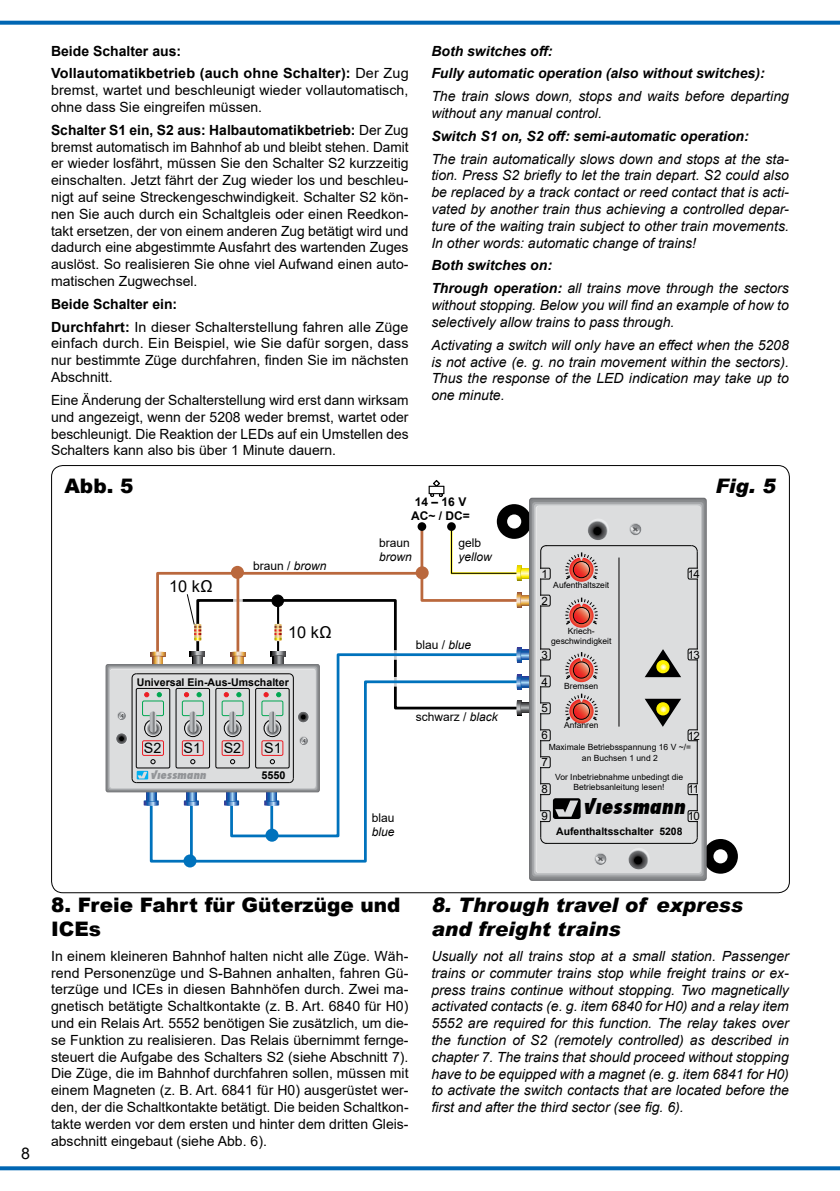
<style>
.page{position:relative;width:840px;height:1191px;background:#fff}
.page>*{position:absolute;margin:0;border:0;box-sizing:border-box;transform-origin:0 0}
.t1{font:20.8px "Viessmann Normal";color:#000}
.t2{font:italic 900 20px/24px "Arial";color:#000}
.t3{font:900 20px/24px "Arial";color:#000}
.t4{font:16.4px "Arial";color:#000}
.t5{font:16px "Arial";color:#000}
.t6{font:14.2px "Arial";color:#000}
.t7{font:14px/16.8px "Arial";color:#000;text-align:justify}
.t8{font:italic 14px/16.8px "Arial";color:#000;text-align:justify}
.t9{font:italic 700 14px/22.8px "Arial";color:#000}
.t10{font:700 14px/22.8px "Arial";letter-spacing:.01em;color:#000}
.t11{font:12px "Arial";color:#000}
.t12{font:italic 12px "Arial";color:#000}
.t13{font:700 12px/14.4px "Arial";color:#000;text-align:center}
.t14{font:11.4px "Arial";letter-spacing:-.05em;color:#000}
.t15{font:11.4px "Viessmann Normal";color:#939598}
.t16{font:700 10.8px "Arial";color:#000}
.t17{font:700 10.6px "Arial";color:#000}
.t18{font:700 10.4px "Arial";color:#000}
.t19{font:8.6px/10.2px "Arial";color:#000;text-align:center}
.s1{font-weight:400}
.s2{font-weight:700}
.s3{font-style:italic}
</style>
<div class="page">
<hr style="left:0;top:21px;width:839px;height:3px;background:#0066b3">
<svg style="left:0;top:1166px;width:839px;height:4px;fill:#0066b3"></svg>
<svg style="left:149px;top:844px;width:218px;height:20px"></svg>
<hr style="left:190px;top:801px;width:3px;height:60px;background:#0072bc">
<svg style="left:432px;top:480px;width:8px;height:6px"></svg>
<svg style="left:430px;top:494px;width:12px;height:3px"></svg>
<div style="left:428px;top:486px;width:16px;height:8px;border:1px solid #000"></div>
<div style="left:183px;top:854px;width:13px;height:13px;background:#0072bc;border-radius:50%"></div>
<div style="left:110px;top:669px;width:205px;height:119px;border:3px solid #dcddde"></div>
<div style="left:532px;top:502px;width:171px;height:374px;border:3px solid #a5a7aa;border-radius:2px"></div>
<div style="left:537px;top:507px;width:162px;height:364px;background:#dcddde;border-radius:2px"></div>
<div style="left:536px;top:505px;width:164px;height:368px;border:3px solid #dcddde;border-radius:2px"></div>
<svg style="left:628px;top:848px;width:21px;height:21px"></svg>
<svg style="left:587px;top:518px;width:21px;height:22px"></svg>
<svg style="left:629px;top:523px;width:12px;height:12px"></svg>
<svg style="left:594px;top:853px;width:12px;height:12px"></svg>
<hr style="left:545px;top:545px;width:146px;height:1px;background:#000">
<svg style="left:690px;top:545px;width:7px;height:6px"></svg>
<hr style="left:696px;top:551px;width:1px;height:286px;background:#000">
<hr style="left:545px;top:843px;width:146px;height:1px;background:#000">
<svg style="left:674px;top:837px;width:63px;height:36px"></svg>
<div style="left:687px;top:568px;width:11px;height:11px;background:#dcddde;border-radius:2px"></div>
<div style="left:687px;top:568px;width:12px;height:11px;border:1px solid #000;border-radius:2px"></div>
<div style="left:687px;top:649px;width:11px;height:11px;background:#dcddde;border-radius:2px"></div>
<div style="left:687px;top:648px;width:12px;height:12px;border:1px solid #000;border-radius:2px"></div>
<div style="left:687px;top:730px;width:11px;height:10px;background:#dcddde;border-radius:2px"></div>
<div style="left:687px;top:729px;width:12px;height:12px;border:1px solid #000;border-radius:2px"></div>
<div style="left:687px;top:783px;width:11px;height:11px;background:#dcddde;border-radius:2px"></div>
<div style="left:687px;top:783px;width:12px;height:12px;border:1px solid #000;border-radius:2px"></div>
<div style="left:687px;top:810px;width:11px;height:11px;background:#dcddde;border-radius:2px"></div>
<div style="left:687px;top:810px;width:12px;height:12px;border:1px solid #000;border-radius:2px"></div>
<hr style="left:697px;top:563px;width:3px;height:259px;background:#dcddde">
<hr style="left:618px;top:557px;width:1px;height:169px;background:#000">
<svg style="left:645px;top:649px;width:35px;height:28px"></svg>
<div style="left:656px;top:660px;width:13px;height:13px;border:1px solid #fff200;border-radius:50%"></div>
<svg style="left:645px;top:699px;width:35px;height:28px"></svg>
<div style="left:656px;top:702px;width:13px;height:13px;border:1px solid #fff200;border-radius:50%"></div>
<svg style="left:116px;top:504px;width:482px;height:340px"></svg>
<p class="t9" style="left:431px;top:40px;width:334px">Both switches off:<br>Fully automatic operation (also without switches):</p>
<p class="t8" style="left:431px;top:88px;width:359px">The train slows down, stops and waits before departing without any manual control.</p>
<p class="t9" style="left:431px;top:125px;width:319px">Switch S1 on, S2 off: semi-automatic operation:</p>
<p class="t8" style="left:431px;top:150px;width:359px">The train automatically slows down and stops at the sta&shy;tion. Press S2 briefly to let the train depart. S2 could also be replaced by a track contact or reed contact that is acti&shy;vated by another train thus achieving a controlled depar&shy;ture of the waiting train subject to other train movements.<br>In other words: automatic change of trains!</p>
<p class="t9" style="left:431px;top:254px;width:359px">Both switches on:<br>Through operation: <span class="s1">all trains move through the sectors</span></p>
<p class="t8" style="left:431px;top:297px;width:359px">without stopping. Below you will find an example of how to selectively allow trains to pass through.</p>
<p class="t8" style="left:431px;top:336px;width:359px">Activating a switch will only have an effect when the 5208 is not active (e. g. no train movement within the sectors).<br>Thus the response of the LED indication may take up to one minute.</p>
<p class="t10" style="left:51px;top:39px;width:359px">Beide Schalter aus:<br>Vollautomatikbetrieb (auch ohne Schalter): <span class="s1">Der Zug</span></p>
<p class="t7" style="left:51px;top:82px;width:358px">bremst, wartet und beschleunigt wieder vollautomatisch, ohne dass Sie eingreifen müssen.</p>
<p class="t7" style="left:51px;top:121px;width:359px"><span class="s2">Schalter S1 ein, S2 aus: Halbautomatikbetrieb:</span> Der Zug bremst automatisch im Bahnhof ab und bleibt stehen. Damit er wieder losfährt, müssen Sie den Schalter S2 kurzzeitig einschalten. Jetzt fährt der Zug wieder los und beschleu&shy;nigt auf seine Streckengeschwindigkeit. Schalter S2 kön&shy;nen Sie auch durch ein Schaltgleis oder einen Reedkon&shy;takt ersetzen, der von einem anderen Zug betätigt wird und dadurch eine abgestimmte Ausfahrt des wartenden Zuges auslöst. So realisieren Sie ohne viel Aufwand einen auto&shy;matischen Zugwechsel.</p>
<p class="t7" style="left:51px;top:292px;width:358px;line-height:22.8px"><span class="s2">Beide Schalter ein:<br>Durchfahrt:</span> In dieser Schalterstellung fahren alle Züge</p>
<p class="t7" style="left:51px;top:335px;width:359px">einfach durch. Ein Beispiel, wie Sie dafür sorgen, dass nur bestimmte Züge durchfahren, finden Sie im nächsten Abschnitt.</p>
<p class="t7" style="left:51px;top:391px;width:359px">Eine Änderung der Schalterstellung wird erst dann wirksam und angezeigt, wenn der 5208 weder bremst, wartet oder beschleunigt. Die Reaktion der LEDs auf ein Umstellen des Schalters kann also bis über 1 Minute dauern.</p>
<h2 class="t3" style="left:64px;top:473px;width:71px">Abb. 5</h2>
<h2 class="t2" style="left:715px;top:473px;width:61px">Fig. 5</h2>
<p class="t13" style="left:411px;top:494px;width:60px">14 – 16 V<br>AC~ / DC=</p>
<p class="t4" style="left:169px;top:574px;width:45px">10 kΩ</p>
<p class="t11" style="left:253px;top:558px;width:75px">braun / <span class="s3">brown</span></p>
<p class="t4" style="left:288px;top:621px;width:45px">10 kΩ</p>
<p class="t17" style="left:137px;top:674px;width:153px">Universal Ein-Aus-Umschalter</p>
<p class="t6" style="left:144px;top:738px;width:19px">S2</p>
<p class="t6" style="left:183px;top:738px;width:19px">S1</p>
<p class="t6" style="left:224px;top:738px;width:19px">S2</p>
<p class="t6" style="left:264px;top:738px;width:19px">S1</p>
<p class="t15" style="left:150px;top:767px;width:58px">viessmann</p>
<p class="t16" style="left:261px;top:768px;width:26px">5550</p>
<p class="t11" style="left:379px;top:534px;width:32px">braun</p>
<p class="t12" style="left:379px;top:549px;width:34px">brown</p>
<p class="t11" style="left:458px;top:534px;width:24px">gelb</p>
<p class="t12" style="left:458px;top:549px;width:35px">yellow</p>
<p class="t11" style="left:415px;top:637px;width:57px">blau / <span class="s3">blue</span></p>
<p class="t11" style="left:415px;top:708px;width:84px">schwarz / <span class="s3">black</span></p>
<p class="t11" style="left:371px;top:809px;width:24px">blau</p>
<p class="t12" style="left:371px;top:824px;width:24px">blue</p>
<p class="t14" style="left:541px;top:566px;width:8px">1</p>
<p class="t14" style="left:541px;top:593px;width:8px">2</p>
<p class="t19" style="left:553px;top:579px;width:57px">Aufenthaltszeit</p>
<p class="t19" style="left:551px;top:625px;width:62px">Kriech&shy;geschwindigkeit</p>
<p class="t19" style="left:564px;top:681px;width:36px">Bremsen</p>
<p class="t19" style="left:563px;top:720px;width:36px">Anfahren</p>
<p class="t14" style="left:541px;top:647px;width:8px">3</p>
<p class="t14" style="left:541px;top:673px;width:8px">4</p>
<p class="t14" style="left:541px;top:700px;width:8px">5</p>
<p class="t14" style="left:541px;top:727px;width:8px">6</p>
<p class="t14" style="left:687px;top:565px;width:14px">14</p>
<p class="t14" style="left:687px;top:646px;width:14px">13</p>
<p class="t14" style="left:687px;top:727px;width:14px">12</p>
<p class="t19" style="left:548px;top:742px;width:144px">Maximale Betriebsspannung 16 V ~/= an Buchsen 1 und 2</p>
<p class="t19" style="left:555px;top:771px;width:129px">Vor Inbetriebnahme unbedingt die<br>Betriebsanleitung lesen!</p>
<p class="t14" style="left:541px;top:754px;width:8px">7</p>
<p class="t14" style="left:687px;top:781px;width:13px">11</p>
<p class="t14" style="left:541px;top:781px;width:8px">8</p>
<p class="t14" style="left:541px;top:808px;width:8px">9</p>
<h1 class="t1" style="left:582px;top:792px;width:104px">Viessmann</h1>
<p class="t18" style="left:556px;top:823px;width:128px">Aufenthaltsschalter 5208</p>
<p class="t14" style="left:687px;top:808px;width:14px">10</p>
<p class="t5" style="left:21px;top:1142px;width:10px">8</p>
<h2 class="t3" style="left:51px;top:892px;width:351px">8. Freie Fahrt für Güterzüge und<br>ICEs</h2>
<p class="t7" style="left:51px;top:947px;width:359px">In einem kleineren Bahnhof halten nicht alle Züge. Wäh&shy;rend Personenzüge und S-Bahnen anhalten, fahren Gü&shy;terzüge und ICEs in diesen Bahnhöfen durch. Zwei ma&shy;gnetisch betätigte Schaltkontakte (z. B. Art. 6840 für H0) und ein Relais Art. 5552 benötigen Sie zusätzlich, um die&shy;se Funktion zu realisieren. Das Relais übernimmt fernge&shy;steuert die Aufgabe des Schalters S2 (siehe Abschnitt 7).<br>Die Züge, die im Bahnhof durchfahren sollen, müssen mit einem Magneten (z. B. Art. 6841 für H0) ausgerüstet wer&shy;den, der die Schaltkontakte betätigt. Die beiden Schaltkon&shy;takte werden vor dem ersten und hinter dem dritten Gleis&shy;abschnitt eingebaut (siehe Abb. 6).</p>
<h2 class="t2" style="left:431px;top:892px;width:313px">8. Through travel of express and freight trains</h2>
<p class="t8" style="left:431px;top:948px;width:359px">Usually not all trains stop at a small station. Passenger trains or commuter trains stop while freight trains or ex&shy;press trains continue without stopping. Two magnetically activated contacts (e. g. item 6840 for H0) and a relay item 5552 are required for this function. The relay takes over the function of S2 (remotely controlled) as described in chapter 7. The trains that should proceed without stopping have to be equipped with a magnet (e. g. item 6841 for H0) to activate the switch contacts that are located before the first and after the third sector (see fig. 6).</p>
</div>
